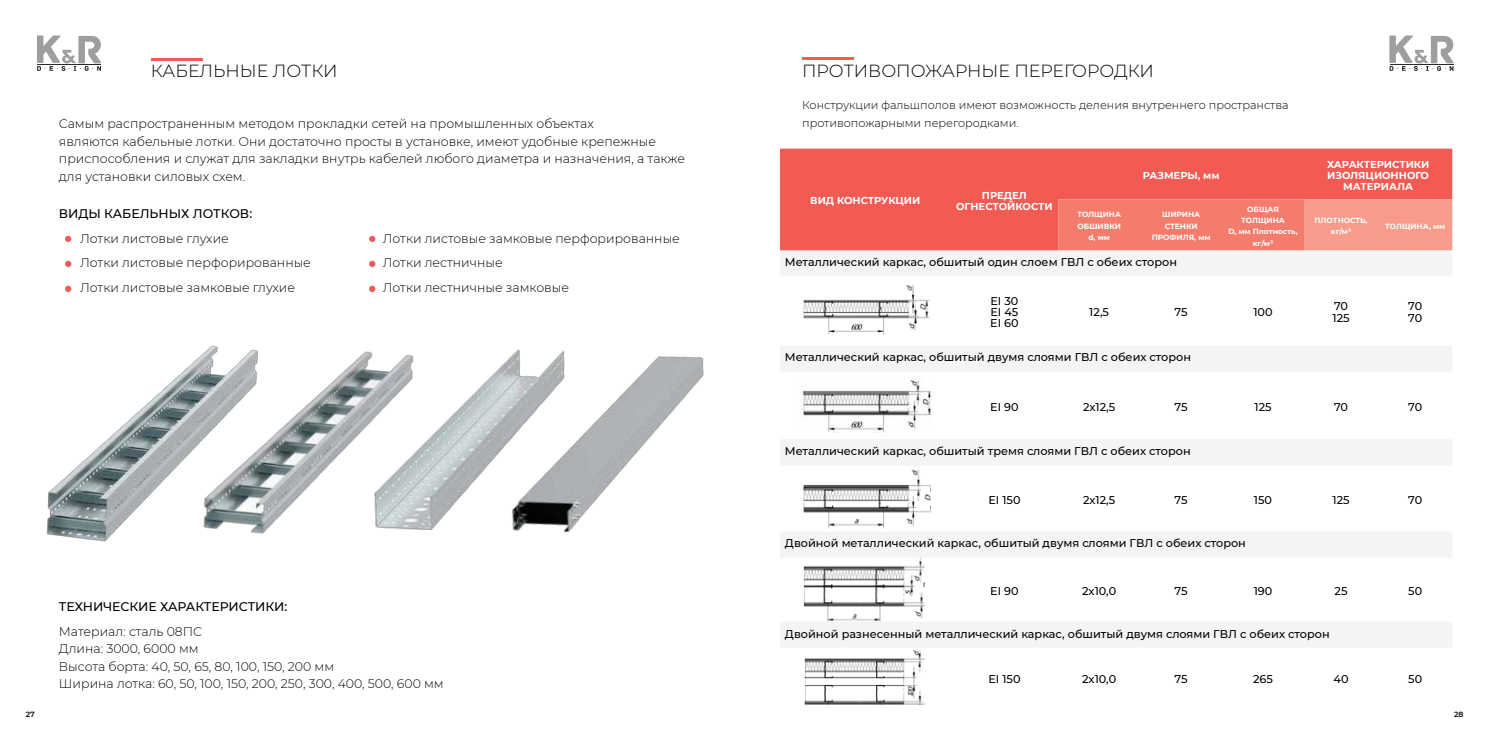
<style>
.page{position:relative;width:1489px;height:745px;background:#fff}
.page>*{position:absolute;margin:0;border:0;box-sizing:border-box;transform-origin:0 0}
.t1{font:300 17.5px "Montserrat";color:#000}
.t2{font:300 12.5px/17.5px "Montserrat";color:#000}
.t3{font:500 12.5px "Montserrat";color:#000}
.t4{font:500 11.25px "Montserrat";color:#000101}
.t5{font:500 11.25px/11.2px "Montserrat";color:#000}
.t6{font:300 11.25px/17.5px "Montserrat";color:#000}
.t7{font:700 10px/11.2px "Montserrat";color:#fff;text-align:center}
.t8{font:700 7.5px/11.2px "Montserrat";color:#fff;text-align:center}
.t9{font:600 7.5px "Montserrat";color:#000}
</style>
<div class="page">
<img style="left:46px;top:399px;width:106px;height:143px">
<img style="left:152px;top:346px;width:188px;height:188px">
<img style="left:340px;top:351px;width:114px;height:180px">
<img style="left:454px;top:349px;width:250px;height:184px">
<hr style="left:151px;top:58px;width:52px;height:2px;background:#f15b54">
<svg style="left:37px;top:35px;width:64px;height:36px"></svg>
<div style="left:65px;top:235px;width:6px;height:7px;background:#f15b59;border-radius:50%"></div>
<div style="left:369px;top:235px;width:6px;height:7px;background:#f15b59;border-radius:50%"></div>
<div style="left:65px;top:260px;width:6px;height:7px;background:#f15b59;border-radius:50%"></div>
<div style="left:369px;top:260px;width:6px;height:7px;background:#f15b59;border-radius:50%"></div>
<div style="left:65px;top:285px;width:6px;height:7px;background:#f15b59;border-radius:50%"></div>
<div style="left:369px;top:285px;width:6px;height:7px;background:#f15b59;border-radius:50%"></div>
<svg style="left:1389px;top:35px;width:64px;height:36px"></svg>
<img style="left:804px;top:650px;width:120px;height:53px">
<hr style="left:802px;top:57px;width:52px;height:3px;background:#f15b54">
<div style="left:780px;top:148px;width:672px;height:102px;background:#f15b54"></div>
<svg style="left:1058px;top:199px;width:394px;height:51px;background:#f58878"></svg>
<svg style="left:780px;top:250px;width:672px;height:397px"></svg>
<h1 class="t1" style="left:151px;top:59px;width:188px">КАБЕЛЬНЫЕ ЛОТКИ</h1>
<p class="t2" style="left:59px;top:115px;width:627px">Самым распространенным методом прокладки сетей на промышленных объектах<br>являются кабельные лотки. Они достаточно просты в установке, имеют удобные крепежные приспособления и служат для закладки внутрь кабелей любого диаметра и назначения, а также для установки силовых схем.</p>
<p class="t3" style="left:59px;top:204px;width:195px">ВИДЫ КАБЕЛЬНЫХ ЛОТКОВ:</p>
<p class="t2" style="left:80px;top:225px;width:232px;line-height:24.6px">Лотки листовые глухие<br>Лотки листовые перфорированные<br>Лотки листовые замковые глухие</p>
<p class="t2" style="left:383px;top:225px;width:298px;line-height:24.6px">Лотки листовые замковые перфорированные<br>Лотки лестничные<br>Лотки лестничные замковые</p>
<p class="t9" style="left:26px;top:708px;width:10px">27</p>
<p class="t3" style="left:59px;top:597px;width:230px">ТЕХНИЧЕСКИЕ ХАРАКТЕРИСТИКИ:</p>
<p class="t2" style="left:59px;top:621px;width:386px">Материал: сталь 08ПС<br>Длина: 3000, 6000 мм<br>Высота борта: 40, 50, 65, 80, 100, 150, 200 мм<br>Ширина лотка: 60, 50, 100, 150, 200, 250, 300, 400, 500, 600 мм</p>
<h1 class="t1" style="left:802px;top:58px;width:353px">ПРОТИВОПОЖАРНЫЕ ПЕРЕГОРОДКИ</h1>
<p class="t6" style="left:802px;top:96px;width:488px">Конструкции фальшполов имеют возможность деления внутреннего пространства противопожарными перегородками.</p>
<p class="t7" style="left:1142px;top:169px;width:78px">РАЗМЕРЫ, мм</p>
<p class="t7" style="left:1326px;top:158px;width:104px">ХАРАКТЕРИСТИКИ<br>ИЗОЛЯЦИОННОГО<br>МАТЕРИАЛА</p>
<p class="t7" style="left:810px;top:195px;width:112px">ВИД КОНСТРУКЦИИ</p>
<p class="t7" style="left:956px;top:189px;width:98px">ПРЕДЕЛ<br>ОГНЕСТОЙКОСТИ</p>
<p class="t8" style="left:1077px;top:208px;width:45px">ТОЛЩИНА<br>ОБШИВКИ d, мм</p>
<p class="t8" style="left:1151px;top:208px;width:60px">ШИРИНА<br>СТЕНКИ<br>ПРОФИЛЯ, мм</p>
<p class="t8" style="left:1228px;top:203px;width:71px">ОБЩАЯ<br>ТОЛЩИНА<br>D, мм Плотность, кг/м³</p>
<p class="t8" style="left:1314px;top:214px;width:54px">ПЛОТНОСТЬ, кг/м³</p>
<p class="t8" style="left:1384px;top:220px;width:62px">ТОЛЩИНА, мм</p>
<p class="t4" style="left:785px;top:254px;width:393px">Металлический каркас, обшитый один слоем ГВЛ с обеих сторон</p>
<p class="t5" style="left:990px;top:294px;width:30px;text-align:justify">EI 30<br>EI 45<br>EI 60</p>
<p class="t5" style="left:1089px;top:306px;width:21px">12,5</p>
<p class="t5" style="left:1174px;top:306px;width:14px">75</p>
<p class="t5" style="left:1253px;top:306px;width:21px">100</p>
<p class="t5" style="left:1332px;top:300px;width:19px">70<br>125</p>
<p class="t5" style="left:1407px;top:300px;width:16px">70<br>70</p>
<p class="t4" style="left:785px;top:349px;width:407px">Металлический каркас, обшитый двумя слоями ГВЛ с обеих сторон</p>
<p class="t5" style="left:990px;top:400px;width:30px">EI 90</p>
<p class="t5" style="left:1082px;top:400px;width:34px">2х12,5</p>
<p class="t5" style="left:1174px;top:400px;width:14px">75</p>
<p class="t5" style="left:1254px;top:400px;width:19px">125</p>
<p class="t5" style="left:1333px;top:400px;width:16px">70</p>
<p class="t5" style="left:1407px;top:400px;width:16px">70</p>
<p class="t4" style="left:785px;top:443px;width:407px">Металлический каркас, обшитый тремя слоями ГВЛ с обеих сторон</p>
<p class="t5" style="left:988px;top:494px;width:34px">EI 150</p>
<p class="t5" style="left:1082px;top:494px;width:34px">2х12,5</p>
<p class="t5" style="left:1174px;top:494px;width:14px">75</p>
<p class="t5" style="left:1253px;top:494px;width:20px">150</p>
<p class="t5" style="left:1332px;top:494px;width:19px">125</p>
<p class="t5" style="left:1407px;top:494px;width:16px">70</p>
<p class="t4" style="left:785px;top:535px;width:462px">Двойной металлический каркас, обшитый двумя слоями ГВЛ с обеих сторон</p>
<p class="t5" style="left:990px;top:584px;width:30px">EI 90</p>
<p class="t5" style="left:1082px;top:584px;width:36px">2х10,0</p>
<p class="t5" style="left:1174px;top:584px;width:14px">75</p>
<p class="t5" style="left:1253px;top:584px;width:20px">190</p>
<p class="t5" style="left:1334px;top:584px;width:14px">25</p>
<p class="t5" style="left:1407px;top:584px;width:15px">50</p>
<p class="t4" style="left:785px;top:625px;width:546px">Двойной разнесенный металлический каркас, обшитый двумя слоями ГВЛ с обеих сторон</p>
<p class="t5" style="left:988px;top:673px;width:34px">EI 150</p>
<p class="t5" style="left:1082px;top:673px;width:36px">2х10,0</p>
<p class="t5" style="left:1174px;top:673px;width:14px">75</p>
<p class="t5" style="left:1252px;top:673px;width:21px">265</p>
<p class="t5" style="left:1333px;top:673px;width:17px">40</p>
<p class="t5" style="left:1408px;top:673px;width:15px">50</p>
<p class="t9" style="left:1453px;top:708px;width:11px">28</p>
</div>
